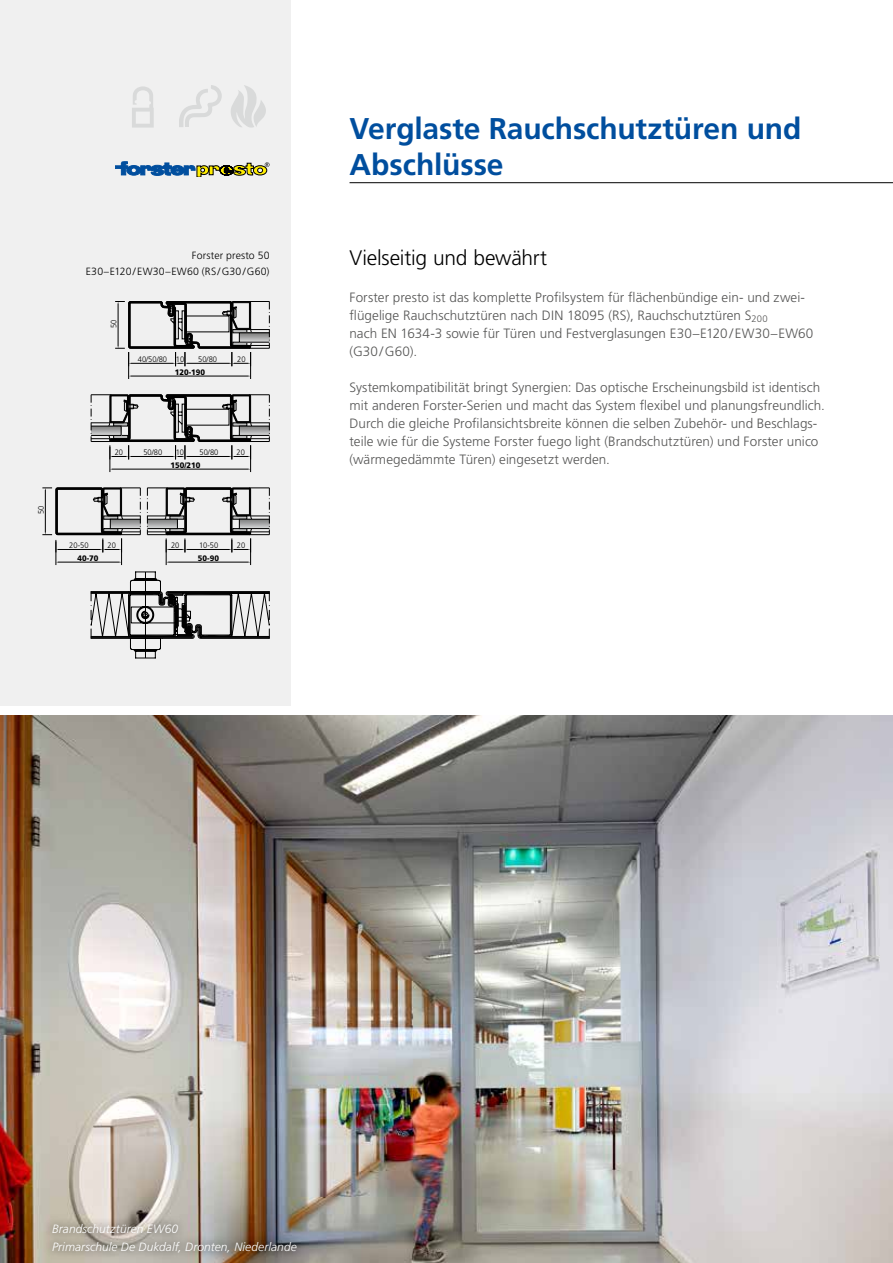
<style>
.page{position:relative;width:893px;height:1263px;background:#fff}
.page>*{position:absolute;margin:0;border:0;box-sizing:border-box;transform-origin:0 0}
.t1{font:700 30px/36px "Frutiger";letter-spacing:-.005em;color:#004e9e}
.t2{font:300 21px "Frutiger";letter-spacing:-.01em;color:#000}
.t3{font:300 13.5px/18px "Frutiger LT Std";color:#565655}
.t4{font:italic 300 12px/18px "Frutiger";letter-spacing:.005em;color:#fff}
.t5{font:300 10.5px/16.5px "Frutiger";letter-spacing:.02em;color:#000;text-align:right}
.t6{font:300 7.95px "Frutiger";color:#000;scale:.95 1}
.t7{font:900 7.95px "Frutiger";color:#000;scale:.95 1}
</style>
<div class="page">
<div style="left:0;top:0;width:291px;height:706px;background:#f0f0f0"></div>
<hr style="left:350px;top:182px;width:543px;height:1px;background:#000">
<svg style="left:231px;top:85px;width:35px;height:43px"></svg>
<svg style="left:115px;top:162px;width:154px;height:15px"></svg>
<hr style="left:45px;top:490px;width:1px;height:42px;background:#000">
<svg style="left:42px;top:532px;width:11px;height:4px"></svg>
<svg style="left:56px;top:487px;width:22px;height:48px"></svg>
<svg style="left:91px;top:301px;width:179px;height:358px"></svg>
<svg style="left:179px;top:85px;width:43px;height:42px"></svg>
<svg style="left:132px;top:86px;width:22px;height:42px"></svg>
<img style="left:0;top:715px;width:893px;height:548px">
<div style="left:43px;top:1215px;width:263px;height:46px;background:#000;opacity:.75"></div>
<p class="t5" style="left:86px;top:247px;width:185px">Forster presto 50<br>E30–E120/EW30–EW60 (RS/G30/G60)</p>
<p class="t6" style="left:109px;top:328px;width:10px;rotate:-90deg">50</p>
<p class="t6" style="left:138px;top:355px;width:50px">40/50/80 10</p>
<p class="t6" style="left:198px;top:355px;width:21px">50/80</p>
<p class="t6" style="left:237px;top:355px;width:10px">20</p>
<p class="t7" style="left:175px;top:367px;width:33px">120-190</p>
<p class="t6" style="left:37px;top:514px;width:10px;rotate:-90deg">50</p>
<p class="t6" style="left:115px;top:448px;width:10px">20</p>
<p class="t6" style="left:143px;top:448px;width:21px">50/80</p>
<p class="t6" style="left:176px;top:448px;width:10px">10</p>
<p class="t6" style="left:200px;top:448px;width:21px">50/80</p>
<p class="t6" style="left:237px;top:448px;width:10px">20</p>
<p class="t7" style="left:170px;top:460px;width:33px">150/210</p>
<p class="t6" style="left:69px;top:541px;width:22px">20-50</p>
<p class="t6" style="left:171px;top:541px;width:10px">20</p>
<p class="t6" style="left:199px;top:541px;width:22px">10-50</p>
<p class="t7" style="left:78px;top:553px;width:24px">40-70</p>
<p class="t6" style="left:108px;top:541px;width:10px">20</p>
<p class="t7" style="left:198px;top:553px;width:24px">50-90</p>
<p class="t6" style="left:237px;top:541px;width:10px">20</p>
<h1 class="t1" style="left:350px;top:111px;width:453px">Verglaste Rauchschutztüren und<br>Abschlüsse</h1>
<h2 class="t2" style="left:350px;top:246px;width:199px">Vielseitig und bewährt</h2>
<p class="t3" style="left:350px;top:288px;width:465px">Forster presto ist das komplette Profilsystem für flächenbündige ein- und zwei&shy;flügelige Rauchschutztüren nach DIN 18095 (RS), Rauchschutztüren S<sub>200<br></sub>nach EN 1634-3 sowie für Türen und Festverglasungen E30–E120/EW30–EW60 (G30/G60).</p>
<p class="t3" style="left:350px;top:378px;width:477px">Systemkompatibilität bringt Synergien: Das optische Erscheinungsbild ist identisch mit anderen Forster-Serien und macht das System flexibel und planungsfreundlich.<br>Durch die gleiche Profilansichtsbreite können die selben Zubehör- und Beschlags&shy;teile wie für die Systeme Forster fuego light (Brandschutztüren) und Forster unico (wärmegedämmte Türen) eingesetzt werden.</p>
<p class="t4" style="left:52px;top:1220px;width:246px">Brandschutztüren EW60<br>Primarschule De Dukdalf, Dronten, Niederlande</p>
</div>
